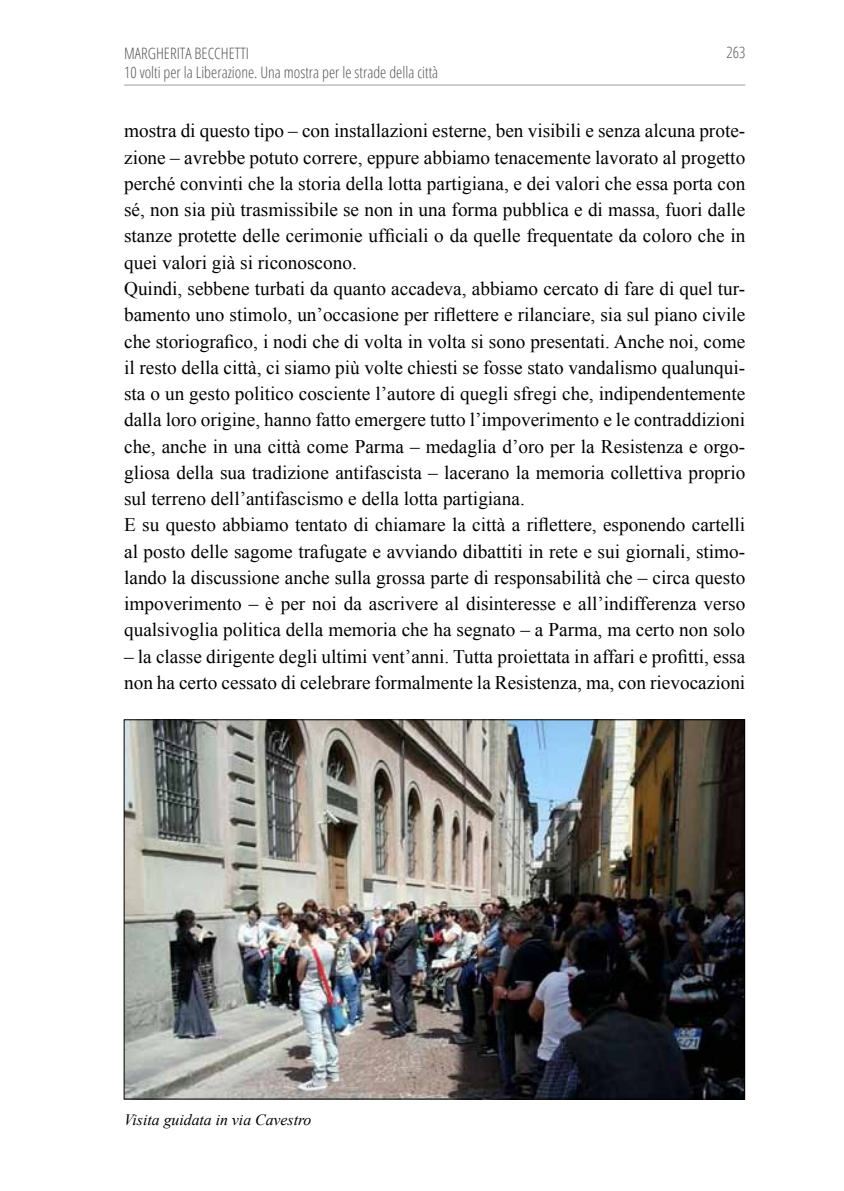
<style>
.page{position:relative;width:844px;height:1191px;background:#fff}
.page>*{position:absolute;margin:0;border:0;box-sizing:border-box;transform-origin:0 0}
.t1{font:19.25px/26.2px "Times New Roman";color:#000}
.t2{font:300 condensed 15.75px/18.9px "Open Sans";color:#58585a}
.t3{font:italic 15.75px "Times New Roman";color:#000}
</style>
<div class="page">
<hr style="left:124px;top:85px;width:621px;height:1px;background:#9c9e9f">
<img style="left:126px;top:721px;width:616px;height:376px">
<p class="t2" style="left:124px;top:43px;width:315px">Margherita Becchetti<br>10 volti per la Liberazione. Una mostra per le strade della città</p>
<p class="t2" style="left:726px;top:42px;width:20px">263</p>
<p class="t1" style="left:124px;top:118px;width:622px">mostra di questo tipo – con installazioni esterne, ben visibili e senza alcuna prote&shy;zione – avrebbe potuto correre, eppure abbiamo tenacemente lavorato al progetto perché convinti che la storia della lotta partigiana, e dei valori che essa porta con sé, non sia più trasmissibile se non in una forma pubblica e di massa, fuori dalle stanze protette delle cerimonie ufficiali o da quelle frequentate da coloro che in quei valori già si riconoscono.<br>Quindi, sebbene turbati da quanto accadeva, abbiamo cercato di fare di quel tur&shy;bamento uno stimolo, un’occasione per riflettere e rilanciare, sia sul piano civile che storiografico, i nodi che di volta in volta si sono presentati. Anche noi, come il resto della città, ci siamo più volte chiesti se fosse stato vandalismo qualunqui&shy;sta o un gesto politico cosciente l’autore di quegli sfregi che, indipendentemente dalla loro origine, hanno fatto emergere tutto l’impoverimento e le contraddizioni che, anche in una città come Parma – medaglia d’oro per la Resistenza e orgo&shy;gliosa della sua tradizione antifascista – lacerano la memoria collettiva proprio sul terreno dell’antifascismo e della lotta partigiana.<br>E su questo abbiamo tentato di chiamare la città a riflettere, esponendo cartelli al posto delle sagome trafugate e avviando dibattiti in rete e sui giornali, stimo&shy;lando la discussione anche sulla grossa parte di responsabilità che – circa questo impoverimento – è per noi da ascrivere al disinteresse e all’indifferenza verso qualsivoglia politica della memoria che ha segnato – a Parma, ma certo non solo</p>
<p class="t1" style="left:124px;top:643px;width:622px">– la classe dirigente degli ultimi vent’anni. Tutta proiettata in affari e profitti, essa non ha certo cessato di celebrare formalmente la Resistenza, ma, con rievocazioni</p>
<p class="t3" style="left:124px;top:1109px;width:189px">Visita guidata in via Cavestro</p>
</div>
